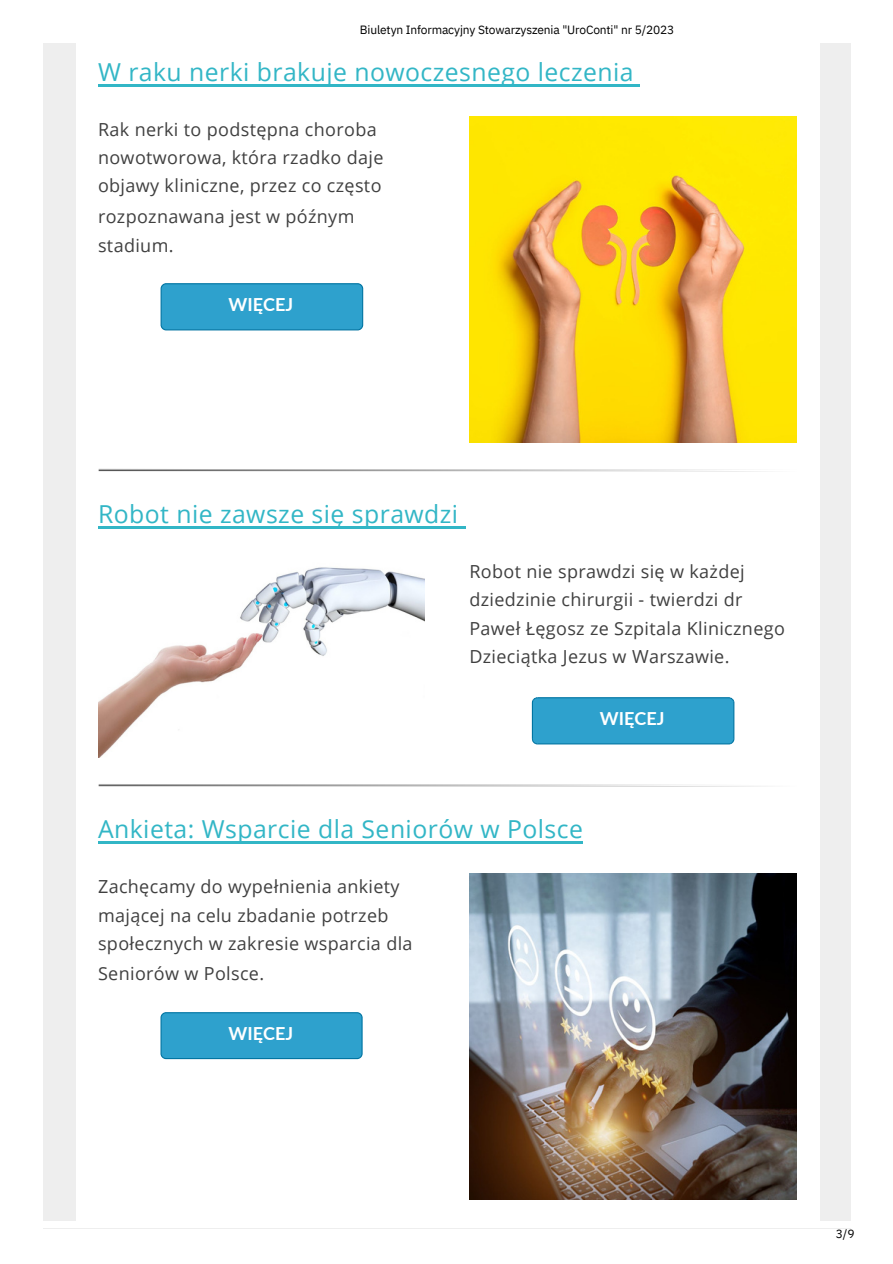
<style>
.page{position:relative;width:893px;height:1264px;background:#fff}
.page>*{position:absolute;margin:0;border:0;box-sizing:border-box;transform-origin:0 0}
.t1{font:24.75px "Open Sans";letter-spacing:.02em;color:#32b6c6}
.t2{font:18px/28px "Open Sans";letter-spacing:.02em;color:#404040}
.t3{font:700 18px "Lato";color:#fff}
.t4{font:12px "IBM Plex Sans";letter-spacing:-.01em;color:#000}
</style>
<div class="page">
<div style="left:43px;top:43px;width:807px;height:1177px;background:#eee"></div>
<div style="left:76px;top:43px;width:743px;height:1177px;background:#fff"></div>
<svg style="left:99px;top:469px;width:625px;height:2px"></svg>
<svg style="left:99px;top:784px;width:577px;height:2px"></svg>
<hr style="left:98px;top:84px;width:541px;height:2px;background:#32b6c6">
<svg style="left:160px;top:283px;width:204px;height:48px;background:#30a0cb"></svg>
<img style="left:470px;top:117px;width:326px;height:326px">
<hr style="left:98px;top:526px;width:368px;height:2px;background:#32b6c6">
<img style="left:99px;top:567px;width:326px;height:190px">
<svg style="left:160px;top:1012px;width:203px;height:47px;background:#2d9fcb"></svg>
<hr style="left:98px;top:841px;width:484px;height:2px;background:#32b6c6">
<svg style="left:532px;top:697px;width:202px;height:47px;background:#2d9fcb"></svg>
<img style="left:470px;top:873px;width:326px;height:326px">
<p class="t4" style="left:360px;top:22px;width:316px">Biuletyn Informacyjny Stowarzyszenia "UroConti" nr 5/2023</p>
<p class="t1" style="left:98px;top:55px;width:537px">W raku nerki brakuje nowoczesnego leczenia</p>
<p class="t2" style="left:98px;top:115px;width:287px">Rak nerki to podstępna choroba nowotworowa, która rzadko daje objawy kliniczne, przez co często</p>
<p class="t2" style="left:98px;top:202px;width:258px">rozpoznawana jest w późnym</p>
<p class="t2" style="left:98px;top:231px;width:77px">stadium.</p>
<p class="t3" style="left:228px;top:293px;width:66px">WIĘCEJ</p>
<p class="t1" style="left:98px;top:497px;width:361px">Robot nie zawsze się sprawdzi</p>
<p class="t2" style="left:469px;top:557px;width:317px">Robot nie sprawdzi się w każdej dziedzinie chirurgii - twierdzi dr Paweł Łęgosz ze Szpitala Klinicznego Dzieciątka Jezus w Warszawie.</p>
<p class="t3" style="left:600px;top:707px;width:66px">WIĘCEJ</p>
<p class="t1" style="left:98px;top:811px;width:486px">Ankieta: Wsparcie dla Seniorów w Polsce</p>
<p class="t2" style="left:98px;top:872px;width:316px">Zachęcamy do wypełnienia ankiety mającej na celu zbadanie potrzeb społecznych w zakresie wsparcia dla</p>
<p class="t2" style="left:98px;top:959px;width:168px">Seniorów w Polsce.</p>
<p class="t3" style="left:228px;top:1022px;width:66px">WIĘCEJ</p>
<p class="t4" style="left:835px;top:1225px;width:20px">3/9</p>
</div>
